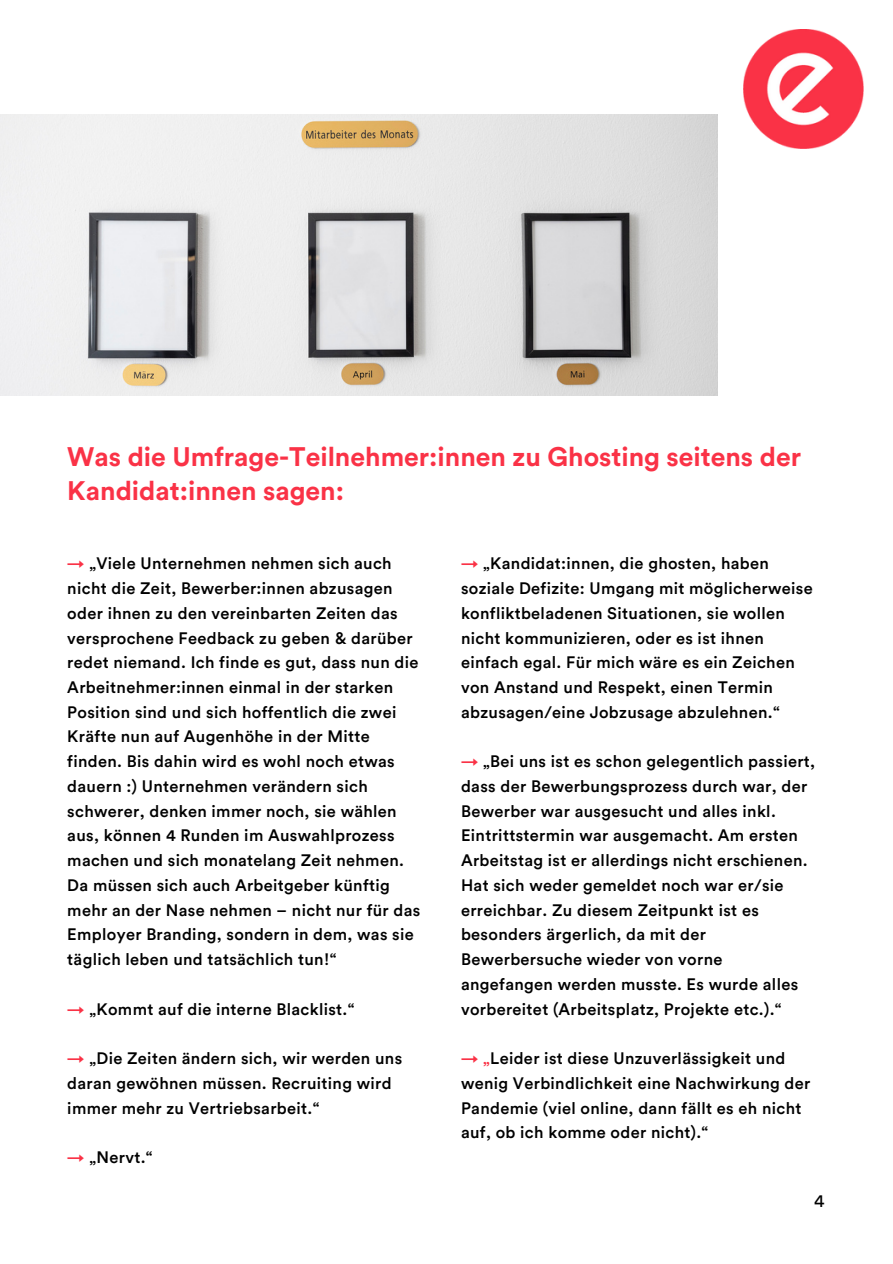
<style>
.page{position:relative;width:893px;height:1264px;background:#fff}
.page>*{position:absolute;margin:0;border:0;box-sizing:border-box;transform-origin:0 0}
.t1{font:700 26.55px/34.8px "Circular Std";color:#fa3246}
.t2{font:18px "Circular Std";color:#000}
.t3{font:500 16.5px/24.8px "Circular Std";letter-spacing:.02em;color:#000}
.s1{color:#fa3246}
</style>
<div class="page">
<img style="left:743px;top:29px;width:120px;height:120px">
<img style="left:0;top:115px;width:717px;height:281px">
<p class="t1" style="left:67px;top:440px;width:735px">Was die Umfrage-Teilnehmer:innen zu Ghosting seitens der<br>Kandidat:innen sagen:</p>
<p class="t3" style="left:67px;top:552px;width:354px"><span class="s1">→</span> „Viele Unternehmen nehmen sich auch nicht die Zeit, Bewerber:innen abzusagen oder ihnen zu den vereinbarten Zeiten das versprochene Feedback zu geben &amp; darüber redet niemand. Ich finde es gut, dass nun die Arbeitnehmer:innen einmal in der starken Position sind und sich hoffentlich die zwei Kräfte nun auf Augenhöhe in der Mitte finden. Bis dahin wird es wohl noch etwas dauern :) Unternehmen verändern sich schwerer, denken immer noch, sie wählen aus, können 4 Runden im Auswahlprozess machen und sich monatelang Zeit nehmen.<br>Da müssen sich auch Arbeitgeber künftig mehr an der Nase nehmen – nicht nur für das Employer Branding, sondern in dem, was sie täglich leben und tatsächlich tun!“</p>
<p class="t3" style="left:67px;top:997px;width:289px"><span class="s1">→</span> „Kommt auf die interne Blacklist.“</p>
<p class="t3" style="left:67px;top:1046px;width:336px"><span class="s1">→</span> „Die Zeiten ändern sich, wir werden uns daran gewöhnen müssen. Recruiting wird immer mehr zu Vertriebsarbeit.“</p>
<p class="t3" style="left:67px;top:1145px;width:87px"><span class="s1">→</span> „Nervt.“</p>
<p class="t3" style="left:461px;top:552px;width:353px"><span class="s1">→</span> „Kandidat:innen, die ghosten, haben soziale Defizite: Umgang mit möglicherweise konfliktbeladenen Situationen, sie wollen nicht kommunizieren, oder es ist ihnen einfach egal. Für mich wäre es ein Zeichen von Anstand und Respekt, einen Termin abzusagen/eine Jobzusage abzulehnen.“</p>
<p class="t3" style="left:461px;top:749px;width:356px"><span class="s1">→</span> „Bei uns ist es schon gelegentlich passiert, dass der Bewerbungsprozess durch war, der Bewerber war ausgesucht und alles inkl.<br>Eintrittstermin war ausgemacht. Am ersten Arbeitstag ist er allerdings nicht erschienen.<br>Hat sich weder gemeldet noch war er/sie erreichbar. Zu diesem Zeitpunkt ist es besonders ärgerlich, da mit der Bewerbersuche wieder von vorne angefangen werden musste. Es wurde alles vorbereitet (Arbeitsplatz, Projekte etc.).“</p>
<p class="t3" style="left:461px;top:1046px;width:351px"><span class="s1">→ „</span>Leider ist diese Unzuverlässigkeit und wenig Verbindlichkeit eine Nachwirkung der Pandemie (viel online, dann fällt es eh nicht auf, ob ich komme oder nicht).“</p>
<p class="t2" style="left:814px;top:1192px;width:12px">4</p>
</div>
